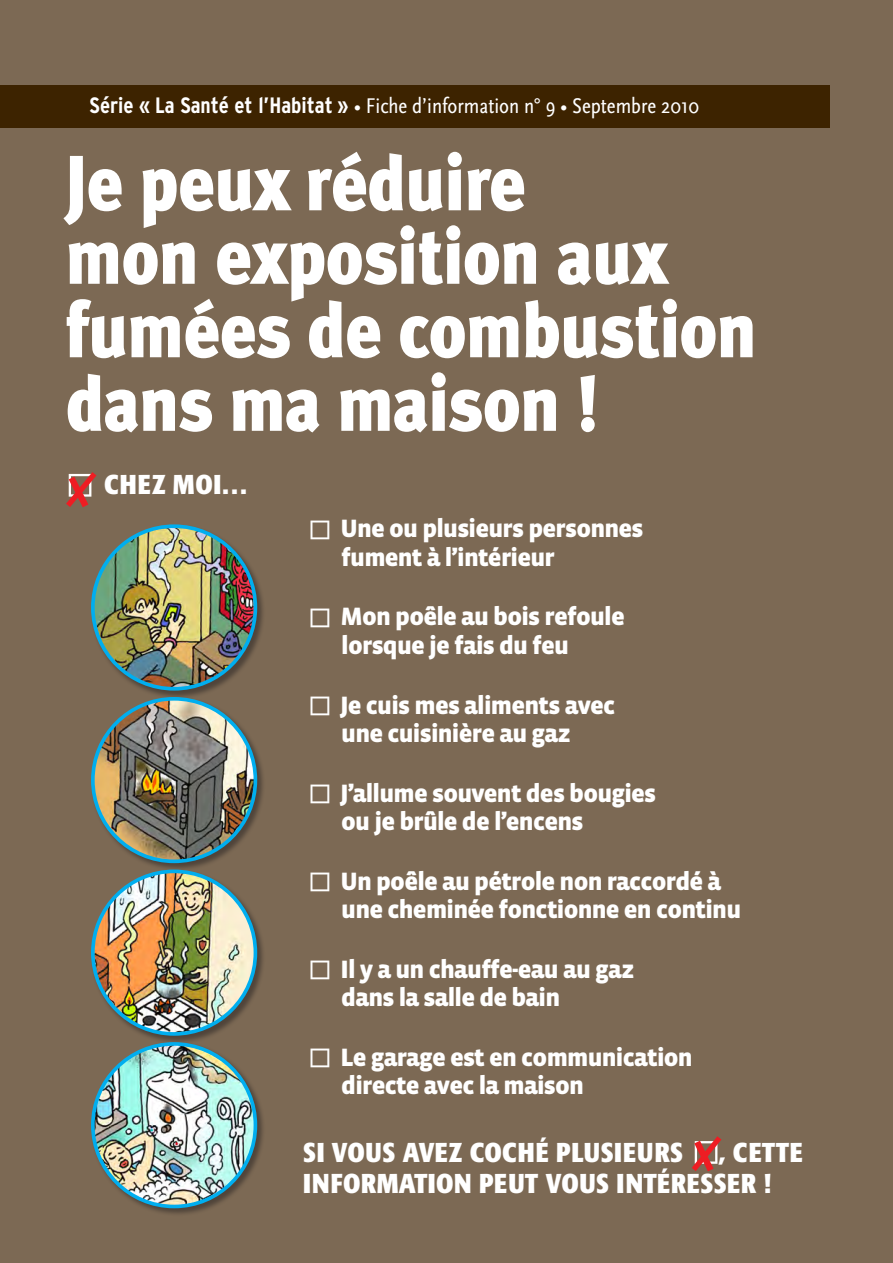
<style>
.page{position:relative;width:893px;height:1263px;background:#7c6954}
.page>*{position:absolute;margin:0;border:0;box-sizing:border-box;transform-origin:0 0}
.t1{font:900 78px/73.5px "Meta";letter-spacing:-.01em;color:#fff;scale:.91 1}
.t2{font:700 condensed 27px/31.5px "Formata";letter-spacing:.02em;color:#fff}
.t3{font:900 25.65px/28px "Vista Sans";letter-spacing:-.03em;color:#fff}
.Normal_e{font:22.2px "Scala Sans Cond";color:#fff}
.s1{font-family:"Interstate";font-weight:700;font-stretch:condensed}
</style>
<div class="page">
<div style="left:91px;top:524px;width:175px;height:175px;background:#231f20;opacity:.5"></div>
<img style="left:93px;top:526px;width:162px;height:163px;border-radius:81px">
<div style="left:91px;top:524px;width:166px;height:167px;border:4px solid #00aeef;border-radius:50%"></div>
<div style="left:91px;top:696px;width:175px;height:176px;background:#231f20;opacity:.5"></div>
<img style="left:93px;top:699px;width:162px;height:162px;border-radius:81px">
<div style="left:91px;top:697px;width:166px;height:166px;border:4px solid #00aeef;border-radius:50%"></div>
<div style="left:91px;top:869px;width:175px;height:176px;background:#231f20;opacity:.5"></div>
<img style="left:93px;top:871px;width:162px;height:163px;border-radius:81px">
<div style="left:91px;top:869px;width:166px;height:167px;border:4px solid #00aeef;border-radius:50%"></div>
<div style="left:91px;top:1042px;width:175px;height:175px;background:#231f20;opacity:.5"></div>
<img style="left:93px;top:1044px;width:162px;height:162px;border-radius:81px">
<div style="left:91px;top:1042px;width:166px;height:166px;border:4px solid #00aeef;border-radius:50%"></div>
<div style="left:0;top:85px;width:829px;height:43px;background:#3d2300"></div>
<svg style="left:66px;top:472px;width:31px;height:35px"></svg>
<svg style="left:692px;top:1136px;width:30px;height:36px"></svg>
<p class="Normal_e" style="left:90px;top:93px;width:611px"><span class="s1">Série « La Santé et l’Habitat »</span> • Fiche d’information n° 9 • Septembre 2010</p>
<p class="t1" style="left:66px;top:146px;width:761px">Je peux réduire<br>mon exposition aux fumées de combustion dans ma maison !</p>
<p class="t2" style="left:104px;top:469px;width:146px">CHEZ MOI…</p>
<p class="t3" style="left:340px;top:515px;width:305px">Une ou plusieurs personnes fument à l’intérieur</p>
<p class="t3" style="left:340px;top:603px;width:286px">Mon poêle au bois refoule lorsque je fais du feu</p>
<p class="t3" style="left:340px;top:691px;width:276px">Je cuis mes aliments avec une cuisinière au gaz</p>
<p class="t3" style="left:340px;top:779px;width:317px">J’allume souvent des bougies ou je brûle de l’encens</p>
<p class="t3" style="left:340px;top:867px;width:402px">Un poêle au pétrole non raccordé à une cheminée fonctionne en continu</p>
<p class="t3" style="left:340px;top:955px;width:296px">Il y a un chauffe-eau au gaz dans la salle de bain</p>
<p class="t3" style="left:340px;top:1043px;width:354px">Le garage est en communication directe avec la maison</p>
<p class="t2" style="left:303px;top:1136px;width:381px">SI VOUS AVEZ COCHÉ PLUSIEURS</p>
<p class="t2" style="left:303px;top:1136px;width:501px;text-indent:416px">, CETTE<br>INFORMATION PEUT VOUS INTÉRESSER !</p>
</div>
